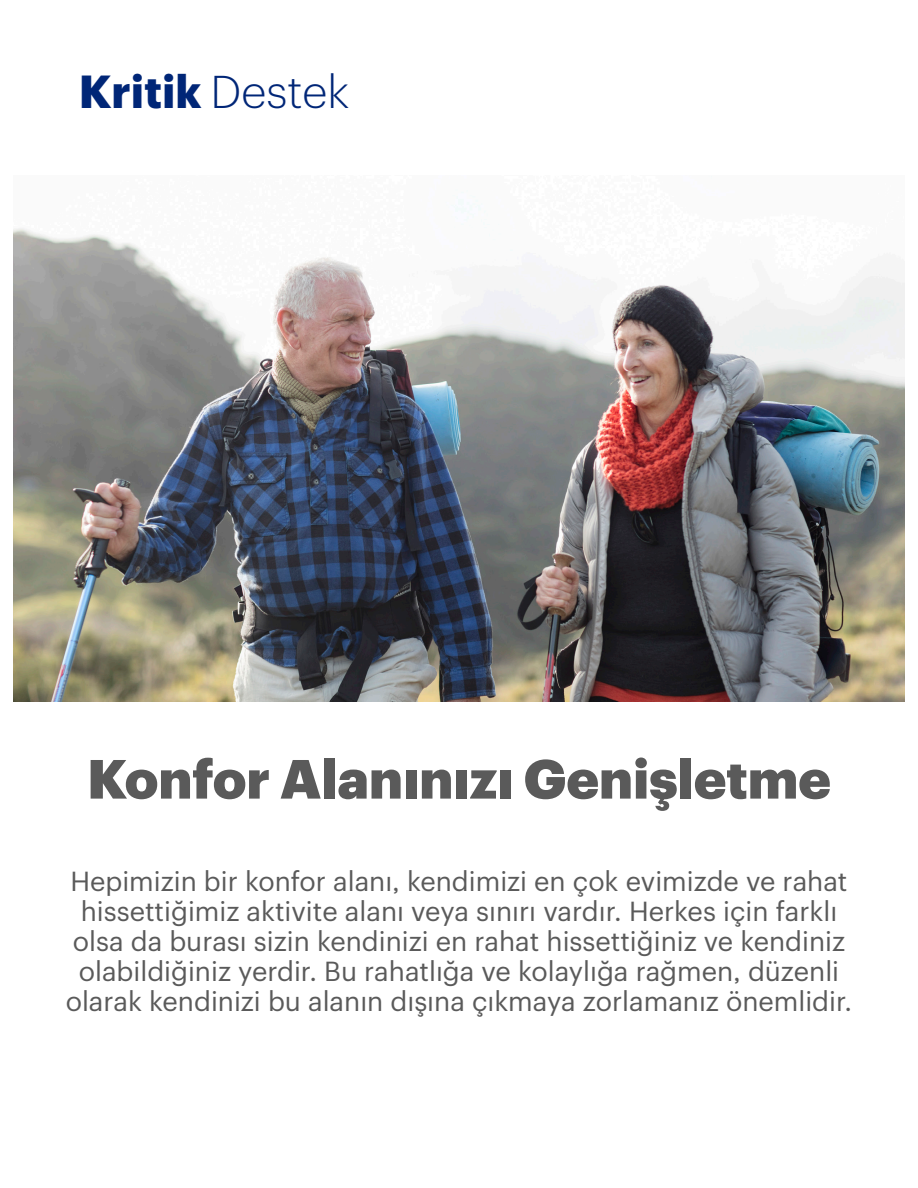
<style>
.page{position:relative;width:918px;height:1188px;background:#fff}
.page>*{position:absolute;margin:0;border:0;box-sizing:border-box;transform-origin:0 0}
.Headline{font:900 54px "Graphik UHG";color:#5a5a5a}
.t1{font:700 45.3px "Graphik";color:#002677}
.Headline-subhead{font:27px/30px "Graphik UHG";color:#5a5a5a;text-align:center}
.s1{font-weight:300;font-size:45px}
</style>
<div class="page">
<img style="left:14px;top:176px;width:890px;height:526px">
<h2 class="t1" style="left:79px;top:56px;width:272px">Kritik <span class="s1">Destek</span></h2>
<p class="Headline" style="left:87px;top:737px;width:745px">Konfor Alanınızı Genişletme</p>
<p class="Headline-subhead" style="left:66px;top:864px;width:788px">Hepimizin bir konfor alanı, kendimizi en çok evimizde ve rahat hissettiğimiz aktivite alanı veya sınırı vardır. Herkes için farklı olsa da burası sizin kendinizi en rahat hissettiğiniz ve kendiniz olabildiğiniz yerdir. Bu rahatlığa ve kolaylığa rağmen, düzenli olarak kendinizi bu alanın dışına çıkmaya zorlamanız önemlidir.</p>
</div>
